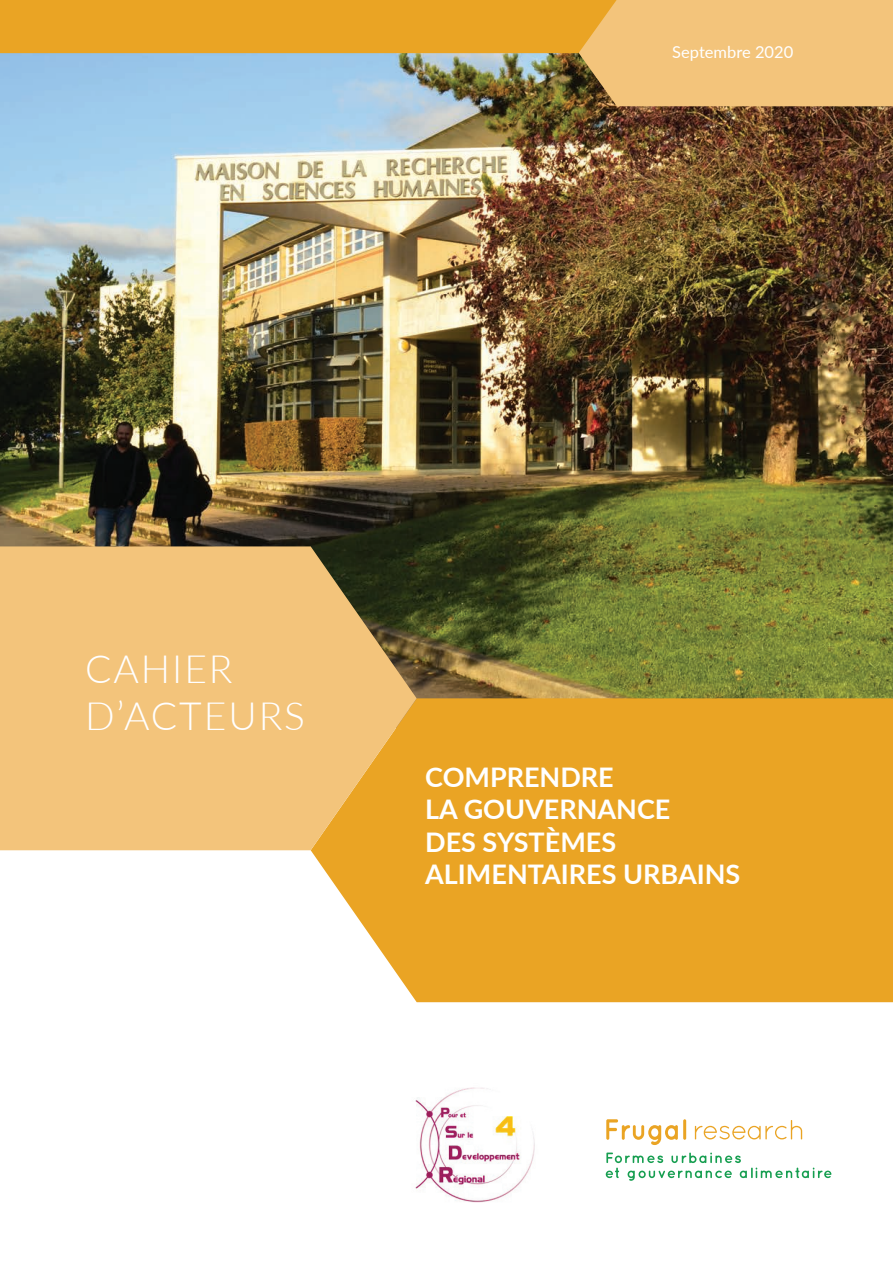
<style>
.page{position:relative;width:893px;height:1263px;background:#fff}
.page>*{position:absolute;margin:0;border:0;box-sizing:border-box;transform-origin:0 0}
.t1{font:300 39px "Lato";letter-spacing:.05em;color:#fff}
.t2{font:700 27px "Lato";color:#fff}
.t3{font:16.5px "Lato";color:#fff}
</style>
<div class="page">
<img style="left:0;top:106px;width:893px;height:592px">
<div style="left:311px;top:698px;width:582px;height:304px;background:#eaa424"></div>
<svg style="left:0;top:546px;width:417px;height:304px;background:#e5b86f"></svg>
<img style="left:415px;top:1087px;width:120px;height:116px">
<svg style="left:606px;top:1119px;width:72px;height:26px"></svg>
<hr style="left:683px;top:1119px;width:3px;height:21px;background:#eaa424;border-radius:2px">
<svg style="left:695px;top:1120px;width:107px;height:19px"></svg>
<svg style="left:606px;top:1152px;width:225px;height:29px"></svg>
<svg style="left:0;top:0;width:893px;height:106px;background:#cfb274"></svg>
<p class="t3" style="left:672px;top:40px;width:123px">Septembre 2020</p>
<p class="t1" style="left:85px;top:642px;width:149px">CAHIER</p>
<p class="t1" style="left:85px;top:689px;width:222px">D’ACTEURS</p>
<p class="t2" style="left:425px;top:757px;width:190px">COMPRENDRE</p>
<p class="t2" style="left:425px;top:789px;width:247px">LA GOUVERNANCE</p>
<p class="t2" style="left:425px;top:822px;width:192px">DES SYSTÈMES</p>
<p class="t2" style="left:425px;top:854px;width:317px">ALIMENTAIRES URBAINS</p>
</div>
